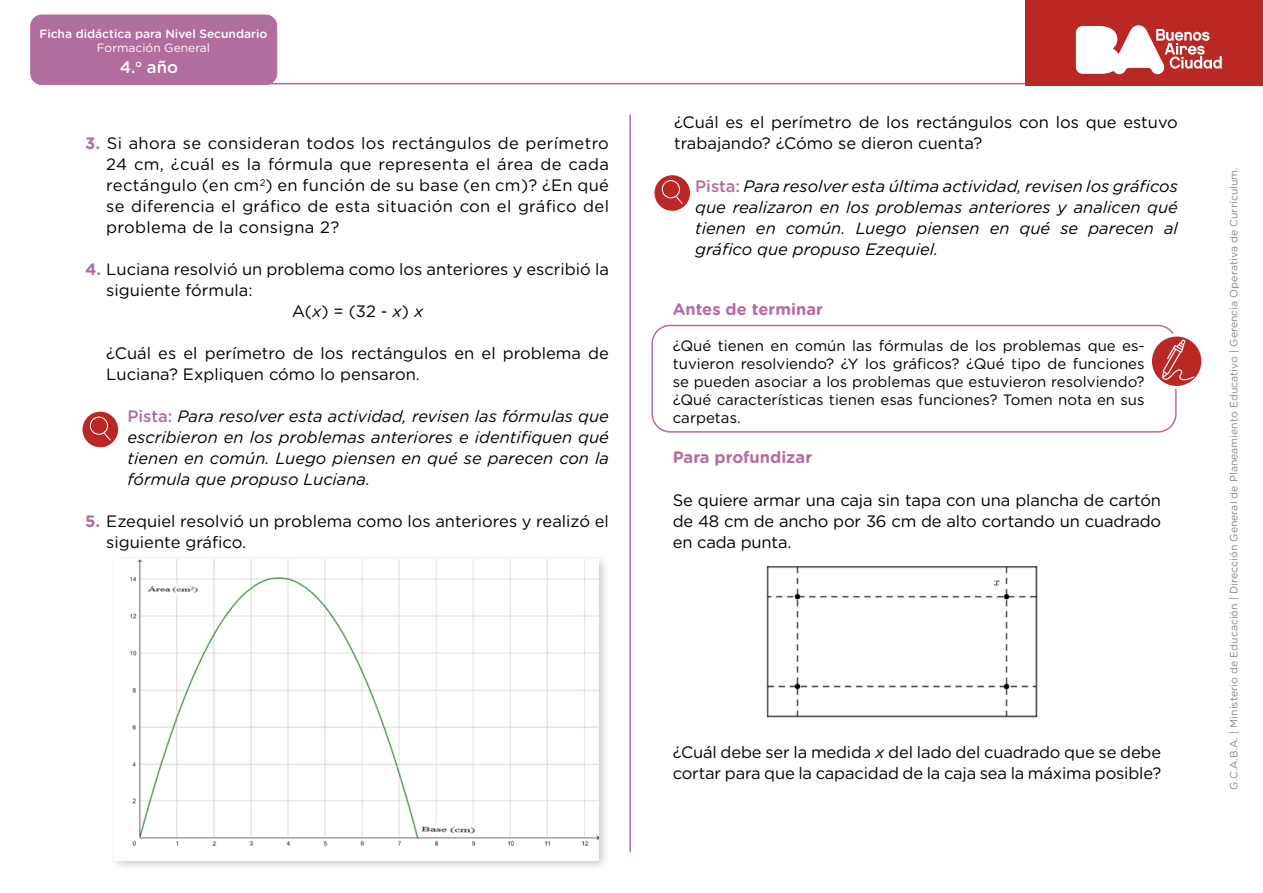
<style>
.page{position:relative;width:1263px;height:893px;background:#fff}
.page>*{position:absolute;margin:0;border:0;box-sizing:border-box;transform-origin:0 0}
.t1{font:500 16.8px "Gotham Rounded";color:#fff}
.t2{font:16.5px/21px "Gotham Rounded";color:#000}
.t3{font:italic 16.5px/21px "Gotham Rounded";color:#000;text-align:justify}
.t4{font:700 16.5px "Gotham Rounded";color:#b26d9f}
.t5{font:15px/18px "Gotham Rounded";color:#000;text-align:justify}
.t6{font:500 12px "Gotham Rounded";color:#fff}
.t7{font:12px "Gotham Rounded";color:#fff}
.t8{font:10.5px "Gotham Rounded";color:#878787}
.s1{font-weight:700;color:#b26d9f}
.s2{font-style:italic}
.s3{font-weight:500;font-style:normal;color:#b26d9f}
</style>
<div class="page">
<div style="left:31px;top:15px;width:246px;height:70px;background:#b26d9f;border-radius:11px"></div>
<div style="left:30px;top:15px;width:247px;height:70px;border:1px solid #b26d9f;border-radius:11px"></div>
<hr style="left:84px;top:83px;width:1179px;height:1px;background:#b26d9f">
<div style="left:1025px;top:0;width:238px;height:85px;background:#b92824"></div>
<svg style="left:1076px;top:25px;width:146px;height:49px"></svg>
<div style="left:651px;top:325px;width:526px;height:108px;border:2px solid #b26d9f;border-radius:18px"></div>
<svg style="left:1150px;top:335px;width:53px;height:52px"></svg>
<div style="left:1149px;top:333px;width:55px;height:56px;border:3px solid #fff;border-radius:50%"></div>
<svg style="left:1162px;top:340px;width:32px;height:40px"></svg>
<hr style="left:629px;top:115px;width:2px;height:737px;background:#b26d9f">
<svg style="left:81px;top:410px;width:39px;height:39px"></svg>
<div style="left:80px;top:409px;width:41px;height:41px;border:3px solid #fff;border-radius:50%"></div>
<svg style="left:90px;top:417px;width:21px;height:23px"></svg>
<svg style="left:653px;top:174px;width:39px;height:38px"></svg>
<div style="left:651px;top:172px;width:42px;height:42px;border:3px solid #fff;border-radius:50%"></div>
<svg style="left:662px;top:180px;width:21px;height:24px"></svg>
<div style="left:109px;top:554px;width:502px;height:318px;background:#000;opacity:.22"></div>
<img style="left:115px;top:559px;width:483px;height:301px">
<img style="left:766px;top:566px;width:272px;height:152px">
<p class="t6" style="left:39px;top:25px;width:229px">Ficha didáctica para Nivel Secundario</p>
<p class="t7" style="left:97px;top:40px;width:115px">Formación General</p>
<p class="t1" style="left:120px;top:55px;width:60px">4.<sup>o</sup> año</p>
<p class="t2" style="left:106px;top:132px;width:504px;text-align:justify;text-indent:-21px"><span class="s1">3.</span> Si ahora se consideran todos los rectángulos de perímetro 24 cm, ¿cuál es la fórmula que representa el área de cada rectángulo (en cm<sup>2</sup>) en función de su base (en cm)? ¿En qué se diferencia el gráfico de esta situación con el gráfico del problema de la consigna 2?</p>
<p class="t2" style="left:85px;top:258px;width:525px"><span class="s1">4.</span> Luciana resolvió un problema como los anteriores y escribió la</p>
<p class="t2" style="left:106px;top:279px;width:148px">siguiente fórmula:</p>
<p class="t2" style="left:292px;top:300px;width:133px">A(<span class="s2">x</span>) = (32 - <span class="s2">x</span>) <span class="s2">x</span></p>
<p class="t2" style="left:106px;top:342px;width:504px">¿Cuál es el perímetro de los rectángulos en el problema de<br>Luciana? Expliquen cómo lo pensaron.</p>
<p class="t3" style="left:128px;top:405px;width:483px"><span class="s3">Pista:</span> Para resolver esta actividad, revisen las fórmulas que escribieron en los problemas anteriores e identifiquen qué tienen en común. Luego piensen en qué se parecen con la fórmula que propuso Luciana.</p>
<p class="t2" style="left:106px;top:510px;width:504px;text-indent:-21px"><span class="s1">5.</span> Ezequiel resolvió un problema como los anteriores y realizó el siguiente gráfico.</p>
<p class="t2" style="left:674px;top:111px;width:505px">¿Cuál es el perímetro de los rectángulos con los que estuvo trabajando? ¿Cómo se dieron cuenta?</p>
<p class="t3" style="left:695px;top:175px;width:484px"><span class="s3">Pista:</span> Para resolver esta última actividad, revisen los gráficos que realizaron en los problemas anteriores y analicen qué tienen en común. Luego piensen en qué se parecen al gráfico que propuso Ezequiel.</p>
<p class="t4" style="left:673px;top:297px;width:152px">Antes de terminar</p>
<p class="t5" style="left:673px;top:336px;width:473px">¿Qué tienen en común las fórmulas de los problemas que es&shy;tuvieron resolviendo? ¿Y los gráficos? ¿Qué tipo de funciones se pueden asociar a los problemas que estuvieron resolviendo? ¿Qué características tienen esas funciones? Tomen nota en sus carpetas.</p>
<p class="t4" style="left:673px;top:446px;width:141px">Para profundizar</p>
<p class="t2" style="left:673px;top:488px;width:490px;text-align:justify">Se quiere armar una caja sin tapa con una plancha de cartón de 48 cm de ancho por 36 cm de alto cortando un cuadrado en cada punta.</p>
<p class="t2" style="left:673px;top:740px;width:490px">¿Cuál debe ser la medida <span class="s2">x</span> del lado del cuadrado que se debe cortar para que la capacidad de la caja sea la máxima posible?</p>
<p class="t8" style="left:1226px;top:790px;width:624px;rotate:-90deg">G.C.A.B.A. | Ministerio de Educación | Dirección General de Planeamiento Educativo | Gerencia Operativa de Currículum.</p>
</div>
